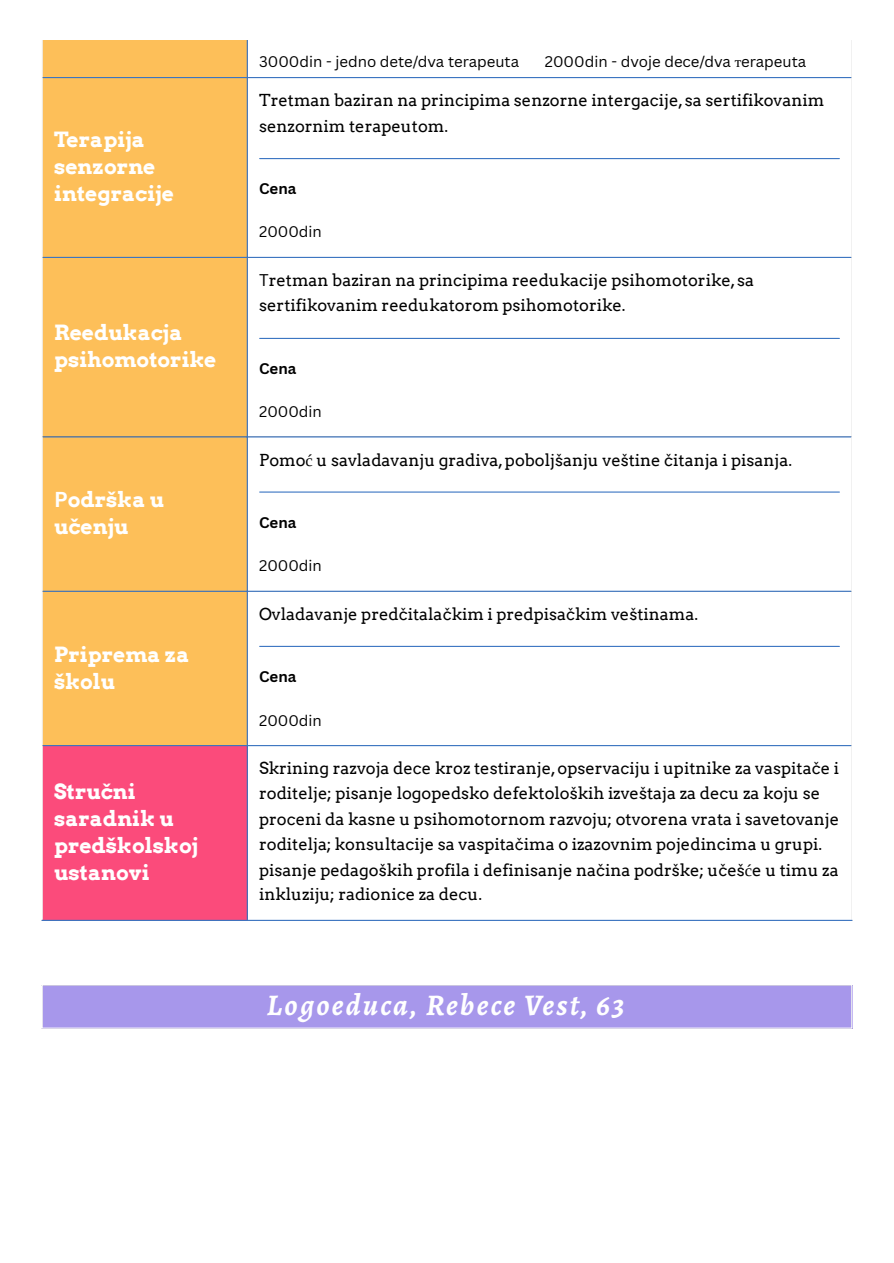
<style>
.page{position:relative;width:894px;height:1263px;background:#fff}
.page>*{position:absolute;margin:0;border:0;box-sizing:border-box;transform-origin:0 0}
.t1{font:italic 700 30px "Alegreya";letter-spacing:.075em;color:#fff}
.t2{font:700 21px/27px "Arvo";color:#fff}
.t3{font:16.5px/25.2px "Arvo";color:#000}
.t4{font:15px "Canva Sans";color:#000}
.t5{font:700 15px "Canva Sans";color:#000}
.s1{font-family:"Canva Sans"}
.s2{font-family:"Liberation Serif"}
</style>
<div class="page">
<div style="left:43px;top:41px;width:204px;height:704px;background:#fdbf59"></div>
<div style="left:42px;top:745px;width:205px;height:176px;background:#fb4b7b"></div>
<hr style="left:259px;top:158px;width:580px;height:1px;background:#3b75c2">
<hr style="left:259px;top:338px;width:580px;height:1px;background:#3b75c2">
<hr style="left:259px;top:491px;width:580px;height:2px;background:#3b75c2">
<hr style="left:259px;top:646px;width:580px;height:1px;background:#3b75c2">
<hr style="left:42px;top:40px;width:1px;height:880px;background:#fff">
<hr style="left:247px;top:40px;width:1px;height:880px;background:#3b75c2">
<hr style="left:42px;top:40px;width:810px;height:1px;background:#3b75c2">
<hr style="left:43px;top:77px;width:808px;height:1px;background:#3b75c2">
<hr style="left:43px;top:257px;width:808px;height:1px;background:#3b75c2">
<hr style="left:43px;top:436px;width:808px;height:1px;background:#3b75c2">
<hr style="left:43px;top:591px;width:808px;height:1px;background:#3b75c2">
<hr style="left:43px;top:745px;width:808px;height:1px;background:#3b75c2">
<hr style="left:42px;top:920px;width:810px;height:1px;background:#3b75c2">
<div style="left:42px;top:985px;width:809px;height:43px;background:#a797eb"></div>
<hr style="left:42px;top:986px;width:1px;height:41px;background:#fff">
<hr style="left:42px;top:984px;width:810px;height:2px;background:#fff">
<hr style="left:42px;top:1027px;width:810px;height:2px;background:#fff">
<p class="t2" style="left:54px;top:126px;width:121px">Terapija senzorne integracije</p>
<p class="t2" style="left:54px;top:319px;width:164px">Reedukacja psihomotorike</p>
<p class="t2" style="left:54px;top:486px;width:112px"><span class="s1">P</span>odrška u učenju</p>
<p class="t2" style="left:54px;top:641px;width:137px">Priprema za školu</p>
<p class="t2" style="left:54px;top:778px;width:146px">Stručni saradnik u predškolskoj ustanovi</p>
<p class="t4" style="left:259px;top:51px;width:261px">3000din - jedno dete/dva terapeuta</p>
<p class="t4" style="left:544px;top:51px;width:263px">2000din - dvoje dece/dva <span class="s2">т</span>erapeuta</p>
<h2 class="t3" style="left:259px;top:87px;width:566px;line-height:25.8px">Tretman baziran na principima senzorne intergacije,sa sertifikovanim senzornim terapeutom.</h2>
<h1 class="t5" style="left:259px;top:178px;width:39px">Cena</h1>
<p class="t4" style="left:259px;top:221px;width:64px">2000din</p>
<p class="t3" style="left:259px;top:268px;width:496px;line-height:24.8px"><span class="s1">T</span>retman baziran na principima reedukacije psihomotorike,sa sertifikovanim reedukatorom psihomotorike.</p>
<h1 class="t5" style="left:259px;top:358px;width:39px">Cena</h1>
<p class="t4" style="left:259px;top:401px;width:64px">2000din</p>
<h2 class="t3" style="left:259px;top:447px;width:534px">Pomo<span class="s2">ć</span> u savladavanju gradiva,poboljšanju veštine čitanja i pisanja.</h2>
<h1 class="t5" style="left:259px;top:511px;width:39px">Cena</h1>
<p class="t4" style="left:259px;top:555px;width:64px">2000din</p>
<h2 class="t3" style="left:259px;top:601px;width:440px">Ovladavanje predčitalačkim i predpisačkim veštinama.</h2>
<h1 class="t5" style="left:259px;top:666px;width:39px">Cena</h1>
<p class="t4" style="left:259px;top:710px;width:64px">2000din</p>
<p class="t3" style="left:259px;top:756px;width:581px">Skrining razvoja dece kroz testiranje,opservaciju i upitnike za vaspitače i roditelje; pisanje logopedsko defektoloških izveštaja za decu za koju se proceni da kasne u psihomotornom razvoju; otvorena vrata i savetovanje roditelja; konsultacije sa vaspitačima o izazovnim pojedincima u grupi. pisanje pedagoških profila i definisanje načina podrške; učeš<span class="s2">ć</span>e u timu za inkluziju; radionice za decu.</p>
<p class="t1" style="left:267px;top:984px;width:359px">Logoeduca, Rebece Vest, 63</p>
</div>
